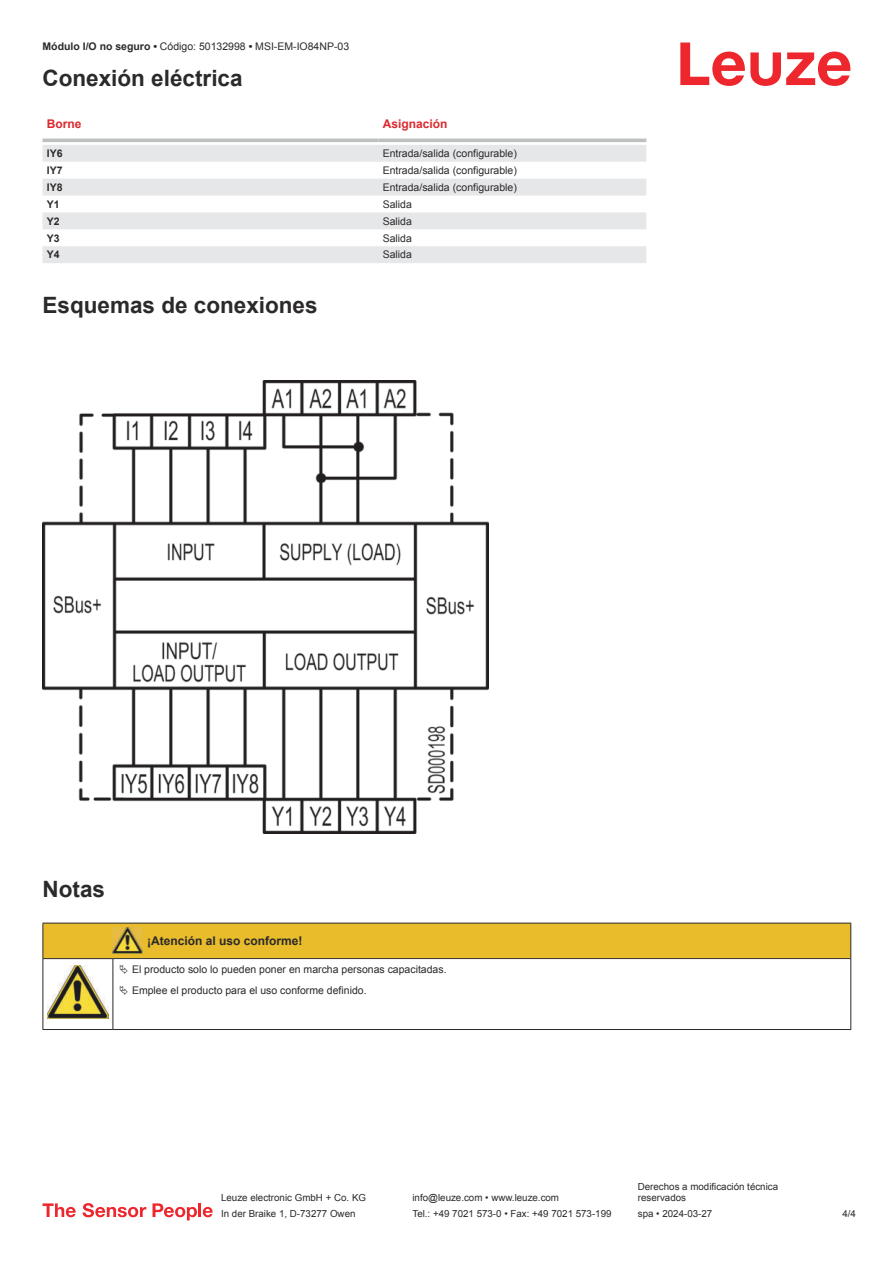
<style>
.page{position:relative;width:893px;height:1263px;background:#fff}
.page>*{position:absolute;margin:0;border:0;box-sizing:border-box;transform-origin:0 0}
.t1{font:700 22.5px "Arial";color:#2b292a}
.t2{font:700 12px "Arial";color:#2b292a}
.t3{font:700 12px "Arial";color:#db2a30}
.t4{font:10.5px/20.2px "Arial";color:#2b292a}
.t5{font:700 10.5px "Arial";color:#2b292a}
.t6{font:9.75px/11.7px "Arial";color:#2b292a}
.s1{font-weight:700}
</style>
<div class="page">
<svg style="left:680px;top:43px;width:170px;height:43px"></svg>
<svg style="left:43px;top:138px;width:603px;height:1px"></svg>
<svg style="left:43px;top:145px;width:603px;height:118px;fill:#e6e7e9"></svg>
<hr style="left:43px;top:139px;width:335px;height:3px;background:#bdbfc1">
<hr style="left:378px;top:139px;width:268px;height:3px;background:#bdbfc1">
<svg style="left:43px;top:1203px;width:33px;height:14px"></svg>
<svg style="left:83px;top:1203px;width:63px;height:14px"></svg>
<svg style="left:153px;top:1203px;width:44px;height:17px"></svg>
<hr style="left:198px;top:1203px;width:3px;height:14px;background:#ed272d">
<svg style="left:203px;top:1207px;width:10px;height:10px"></svg>
<img style="left:43px;top:381px;width:445px;height:452px">
<hr style="left:43px;top:959px;width:1px;height:66px;background:#2b292a">
<hr style="left:113px;top:959px;width:1px;height:66px;background:#2b292a">
<hr style="left:850px;top:959px;width:1px;height:66px;background:#2b292a">
<hr style="left:43px;top:1029px;width:70px;height:1px;background:#2b292a">
<hr style="left:113px;top:1029px;width:30px;height:1px;background:#2b292a">
<hr style="left:143px;top:1029px;width:708px;height:1px;background:#2b292a">
<img style="left:47px;top:1000px;width:61px;height:19px">
<svg style="left:43px;top:923px;width:808px;height:77px"></svg>
<p class="t4" style="left:43px;top:37px;width:308px"><span class="s1">Módulo I/O no seguro •</span> Código: 50132998 <span class="s1">•</span> MSI-EM-IO84NP-03</p>
<h1 class="t1" style="left:43px;top:70px;width:202px">Conexión eléctrica</h1>
<p class="t3" style="left:47px;top:119px;width:36px">Borne</p>
<p class="t3" style="left:383px;top:119px;width:66px">Asignación</p>
<p class="t5" style="left:47px;top:149px;width:17px">IY6</p>
<p class="t4" style="left:383px;top:144px;width:136px">Entrada/salida (configurable)</p>
<p class="t5" style="left:47px;top:166px;width:17px">IY7</p>
<p class="t4" style="left:383px;top:161px;width:136px">Entrada/salida (configurable)</p>
<p class="t5" style="left:47px;top:183px;width:17px">IY8</p>
<p class="t4" style="left:383px;top:178px;width:136px">Entrada/salida (configurable)</p>
<p class="t5" style="left:47px;top:200px;width:14px">Y1</p>
<p class="t4" style="left:383px;top:195px;width:31px">Salida</p>
<p class="t5" style="left:47px;top:217px;width:14px">Y2</p>
<p class="t4" style="left:383px;top:212px;width:31px">Salida</p>
<p class="t5" style="left:47px;top:234px;width:14px">Y3</p>
<p class="t4" style="left:383px;top:229px;width:31px">Salida</p>
<p class="t5" style="left:47px;top:251px;width:14px">Y4</p>
<p class="t4" style="left:383px;top:246px;width:31px">Salida</p>
<h1 class="t1" style="left:43px;top:297px;width:277px">Esquemas de conexiones</h1>
<h1 class="t1" style="left:43px;top:880px;width:64px">Notas</h1>
<p class="t2" style="left:147px;top:936px;width:157px">¡Atención al uso conforme!</p>
<p class="t4" style="left:132px;top:960px;width:316px">El producto solo lo pueden poner en marcha personas capacitadas.<br>Emplee el producto para el uso conforme definido.</p>
<p class="t6" style="left:221px;top:1193px;width:146px">Leuze electronic GmbH + Co. KG</p>
<p class="t6" style="left:412px;top:1193px;width:148px">info@leuze.com • www.leuze.com</p>
<p class="t6" style="left:638px;top:1181px;width:142px">Derechos a modificación técnica reservados</p>
<p class="t6" style="left:221px;top:1209px;width:136px">In der Braike 1, D-73277 Owen</p>
<p class="t6" style="left:412px;top:1209px;width:201px">Tel.: +49 7021 573-0 • Fax: +49 7021 573-199</p>
<p class="t6" style="left:638px;top:1209px;width:76px">spa • 2024-03-27</p>
<p class="t6" style="left:842px;top:1209px;width:15px">4 /4</p>
</div>
